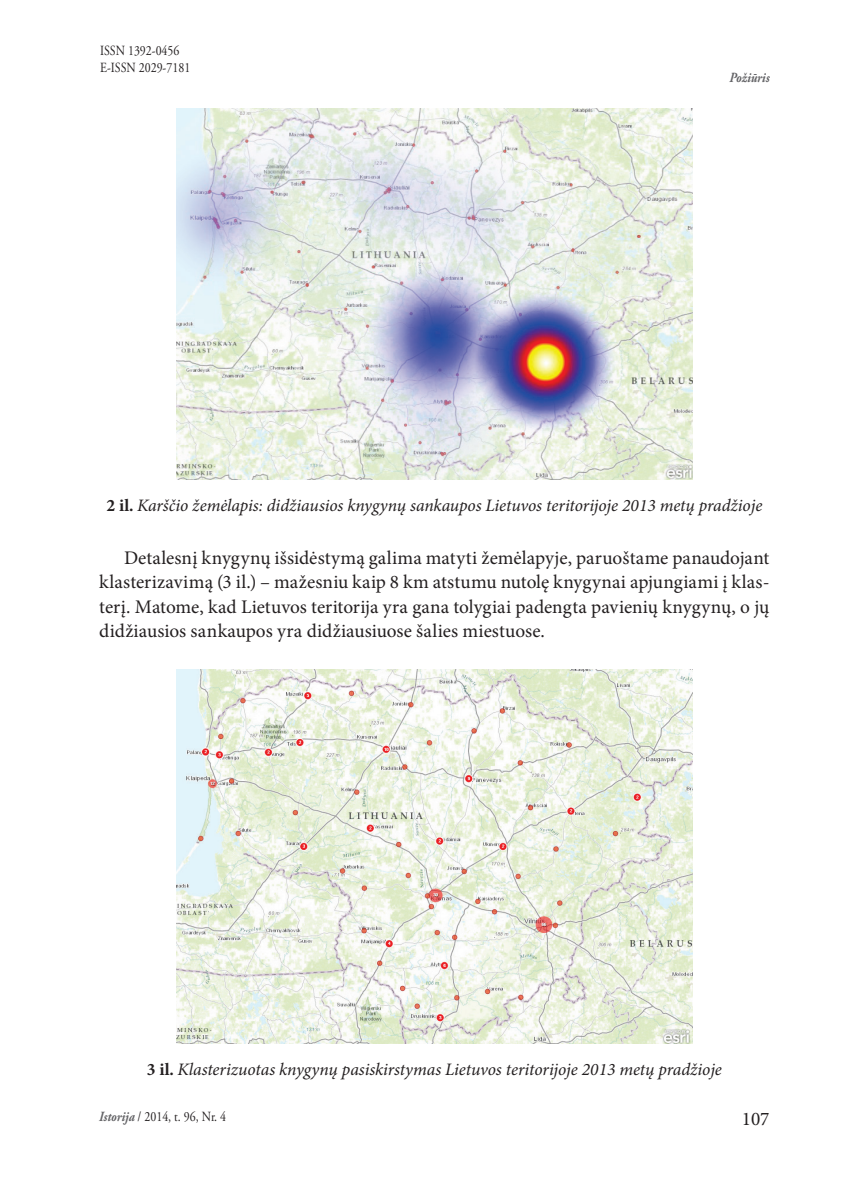
<style>
.page{position:relative;width:844px;height:1191px;background:#fff}
.page>*{position:absolute;margin:0;border:0;box-sizing:border-box;transform-origin:0 0}
.t1{font:19.25px/24.5px "Minion Pro";letter-spacing:.005em;color:#231f20;text-align:justify}
.t2{font:italic 17.5px "Minion Pro";letter-spacing:-.005em;color:#231f20}
.t3{font:14.7px "Times New Roman";color:#000}
.t4{font:14px/16.8px "Adobe Garamond Pro";color:#231f20;scale:.85 1}
.t5{font:italic 700 14px "Adobe Garamond Pro";color:#636366;scale:.85 1}
.s1{font-weight:700;font-style:normal}
.s2{font-weight:700;font-style:italic;color:#636366}
</style>
<div class="page">
<img style="left:176px;top:109px;width:516px;height:370px">
<img style="left:176px;top:669px;width:516px;height:374px">
<p class="t4" style="left:100px;top:42px;width:108px">ISSN 1392-0456<br>E-ISSN 2029-7181</p>
<p class="t5" style="left:729px;top:69px;width:49px">Požiūris</p>
<p class="t2" style="left:106px;top:493px;width:657px"><span class="s1">2 il.</span> Karščio žemėlapis: didžiausios knygynų sankaupos Lietuvos teritorijoje 2013 metų pradžioje</p>
<p class="t1" style="left:99px;top:545px;width:671px;text-indent:25px">Detalesnį knygynų išsidėstymą galima matyti žemėlapyje, paruoštame panaudojant klasterizavimą (3 il.) – mažesniu kaip 8 km atstumu nutolę knygynai apjungiami į klas&shy;terį. Matome, kad Lietuvos teritorija yra gana tolygiai padengta pavienių knygynų, o jų didžiausios sankaupos yra didžiausiuose šalies miestuose.</p>
<p class="t3" style="left:686px;top:596px;width:9px">7</p>
<p class="t2" style="left:147px;top:1057px;width:576px"><span class="s1">3 il.</span> Klasterizuotas knygynų pasiskirstymas Lietuvos teritorijoje 2013 metų pradžioje</p>
<p class="t4" style="left:99px;top:1108px;width:151px"><span class="s2">Istorija</span> / 2014, t. 96, Nr. 4</p>
<p class="t1" style="left:741px;top:1107px;width:29px">107</p>
</div>
